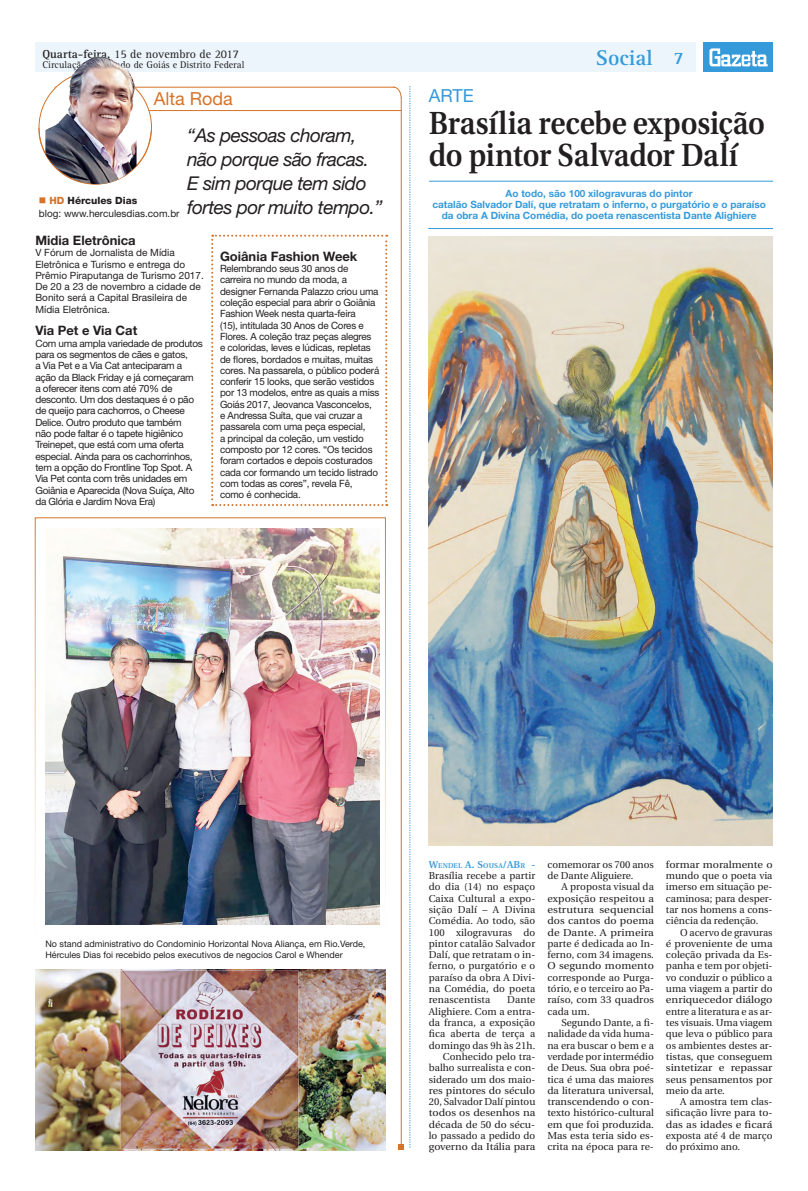
<style>
.page{position:relative;width:808px;height:1191px;background:#fff}
.page>*{position:absolute;margin:0;border:0;box-sizing:border-box;transform-origin:0 0}
.Manchete{font:600 31.9px/32px "Utopia";letter-spacing:-.005em;color:#231f20;scale:.91 1}
.t1{font:700 22px "Rotis Serif";color:#349ada}
.Legenda{font:italic 19px/24px "Helvetica Neue";letter-spacing:-.03em;color:#231f20}
.Retranca{font:18px "Helvetica Neue";color:#d67329}
.Retranca-2{font:18px "Helvetica Neue";color:#349ada}
.t2{font:700 18px "Rotis Serif";color:#349ada}
.Tit_Colunas{font:700 13px "Helvetica Neue";color:#231f20}
.t3{font:12px "Rotis Serif";color:#231f20}
.txt_colunas{font:10px/11.3px "Helvetica Neue";letter-spacing:-.02em;color:#231f20}
.TExto_Corrido{font:10px/11.3px "Utopia";color:#231f20;text-align:justify}
.Repórter{font:10px/11.3px "Utopia";letter-spacing:.01em;color:#231f20;text-align:justify}
.txt_colunas-2{font:10px/11.3px "Helvetica Neue";color:#231f20}
.Olho{font:700 10px/11.3px "Helvetica Neue";color:#349ada;text-align:center}
.TExto_Corrido-2{font:10px/11.3px "Utopia";color:#231f20;text-align:justify;scale:1.08 1}
.t4{font:10px "Rotis Serif";color:#231f20}
.t5{font:800 10px "Helvetica Neue";color:#231f20}
.Legenda-2{font:9px/11.3px "Helvetica Neue";color:#231f20}
.Repórter-2{font:600 7px "Utopia";letter-spacing:.015em;color:#349ada}
.s1{font-weight:700}
.s2{color:#d67329}
.s3{font-size:10px}
</style>
<div class="page">
<div style="left:35px;top:43px;width:661px;height:29px;background:#ebf5fb"></div>
<div style="left:703px;top:43px;width:69px;height:29px;background:#349ada"></div>
<svg style="left:709px;top:48px;width:59px;height:18px"></svg>
<svg style="left:410px;top:86px;width:1px;height:1061px"></svg>
<hr style="left:429px;top:181px;width:344px;height:1px;background:#349ada">
<hr style="left:428px;top:228px;width:345px;height:1px;background:#349ada">
<img style="left:428px;top:236px;width:344px;height:609px">
<img style="left:35px;top:969px;width:350px;height:181px">
<hr style="left:401px;top:97px;width:1px;height:1048px;background:#d67329">
<svg style="left:398px;top:1144px;width:6px;height:6px"></svg>
<svg style="left:394px;top:87px;width:8px;height:11px"></svg>
<hr style="left:55px;top:87px;width:339px;height:1px;background:#d67329">
<hr style="left:42px;top:110px;width:359px;height:1px;background:#d67329">
<div style="left:39px;top:71px;width:112px;height:113px;background:#fff;border-radius:50%"></div>
<svg style="left:39px;top:127px;width:113px;height:58px"></svg>
<img style="left:45px;top:56px;width:92px;height:128px">
<img style="left:45px;top:528px;width:334px;height:396px">
<svg style="left:211px;top:235px;width:176px;height:271px"></svg>
<p class="t3" style="left:43px;top:47px;width:198px"><span class="s1">Quarta-feira,</span> 15 de novembro de 2017</p>
<p class="t4" style="left:43px;top:59px;width:203px">Circulação no Estado de Goiás e Distrito Federal</p>
<p class="t1" style="left:596px;top:45px;width:58px">Social</p>
<p class="t2" style="left:674px;top:48px;width:12px">7</p>
<p class="Retranca-2" style="left:429px;top:84px;width:46px">ARTE</p>
<p class="Manchete" style="left:429px;top:107px;width:371px">Brasília recebe exposição do pintor Salvador Dalí</p>
<p class="Retranca" style="left:154px;top:88px;width:81px">Alta Roda</p>
<p class="Legenda" style="left:187px;top:123px;width:197px">“As pessoas choram, não porque são fracas.<br>E sim porque tem sido fortes por muito tempo.”</p>
<p class="Olho" style="left:506px;top:187px;width:189px">Ao todo, são 100 xilogravuras do pintor</p>
<p class="Olho" style="left:432px;top:198px;width:335px">catalão Salvador Dalí, que retratam o inferno, o purgatório e o paraíso da obra A Divina Comédia, do poeta renascentista Dante Alighiere</p>
<p class="t5" style="left:39px;top:195px;width:100px"><span class="s2">■ HD</span> Hércules Dias</p>
<p class="txt_colunas-2" style="left:39px;top:208px;width:142px">blog: www.herculesdias.com.br</p>
<p class="Tit_Colunas" style="left:35px;top:232px;width:102px">Midia Eletrônica</p>
<p class="txt_colunas-2" style="left:35px;top:247px;width:170px">V Fórum de Jornalista de Mídia<br>Eletrônica e Turismo e entrega do<br>Prêmio Piraputanga de Turismo 2017.<br>De 20 a 23 de novembro a cidade de<br>Bonito será a Capital Brasileira de<br>Mídia Eletrônica.</p>
<p class="Tit_Colunas" style="left:35px;top:323px;width:103px">Via Pet e Via Cat</p>
<p class="txt_colunas" style="left:35px;top:337px;width:169px">Com uma ampla variedade de produtos para os segmentos de cães e gatos,<br>a Via Pet e a Via Cat anteciparam a ação da Black Friday e já começaram<br>a oferecer itens com até 70% de desconto. Um dos destaques é o pão de queijo para cachorros, o Cheese Delice. Outro produto que também<br>não pode faltar é o tapete higiênico Treinepet, que está com uma oferta especial. Ainda para os cachorrinhos, tem a opção do Frontline Top Spot. A Via Pet conta com três unidades em Goiânia e Aparecida (Nova Suíça, Alto da Glória e Jardim Nova Era)</p>
<p class="Tit_Colunas" style="left:220px;top:248px;width:139px">Goiânia Fashion Week</p>
<p class="txt_colunas" style="left:220px;top:263px;width:161px">Relembrando seus 30 anos de carreira no mundo da moda, a designer Fernanda Palazzo criou uma coleção especial para abrir o Goiânia Fashion Week nesta quarta-feira<br>(15), intitulada 30 Anos de Cores e Flores. A coleção traz peças alegres<br>e coloridas, leves e lúdicas, repletas de flores, bordados e muitas, muitas cores. Na passarela, o público poderá conferir 15 looks, que serão vestidos por 13 modelos, entre as quais a miss Goiás 2017, Jeovanca Vasconcelos, e Andressa Suíta, que vai cruzar a passarela com uma peça especial,<br>a principal da coleção, um vestido composto por 12 cores. “Os tecidos foram cortados e depois costurados cada cor formando um tecido listrado com todas as cores”, revela Fê,</p>
<p class="txt_colunas" style="left:220px;top:489px;width:82px">como é conhecida.</p>
<p class="Legenda-2" style="left:45px;top:938px;width:322px">No stand administrativo do Condominio Horizontal Nova Aliança, em Rio.Verde,<br>Hércules Dias foi recebido pelos executivos de negocios Carol e Whender</p>
<p class="Repórter-2" style="left:429px;top:861px;width:108px"><span class="s3">W</span>ENDEL <span class="s3">A. S</span>OUSA<span class="s3">/AB</span>R <span class="s3">-</span></p>
<p class="Repórter" style="left:429px;top:870px;width:108px">Brasília recebe a partir do dia (14) no espaço Caixa Cultural a expo&shy;sição Dalí – A Divina Comédia. Ao todo, são 100 xilogravuras do pintor catalão Salvador Dalí, que retratam o in&shy;ferno, o purgatório e o paraíso da obra A Divi&shy;na Comédia, do poeta renascentista</p>
<p class="Repórter" style="left:429px;top:994px;width:108px;text-indent:78px">Dante Alighiere. Com a entra&shy;da franca, a exposição fica aberta de terça a domingo das 9h às 21h.</p>
<p class="TExto_Corrido" style="left:429px;top:1051px;width:108px;text-indent:14px">Conhecido pelo tra&shy;balho surrealista e con&shy;siderado um dos maio&shy;res pintores do século 20, Salvador Dalí pintou todos os desenhos na década de 50 do sécu&shy;lo passado a pedido do governo da Itália para</p>
<p class="TExto_Corrido" style="left:547px;top:859px;width:108px">comemorar os 700 anos de Dante Aliguiere.</p>
<p class="TExto_Corrido" style="left:547px;top:881px;width:108px;text-indent:14px">A proposta visual da exposição respeitou a estrutura sequencial dos cantos do poema de Dante. A primeira parte é dedicada ao In&shy;ferno, com 34 imagens.<br>O segundo momento corresponde ao Purga&shy;tório, e o terceiro ao Pa&shy;raíso, com 33 quadros cada um.</p>
<p class="TExto_Corrido" style="left:547px;top:1017px;width:108px;text-indent:14px">Segundo Dante, a fi&shy;nalidade da vida huma&shy;na era buscar o bem e a verdade por intermédio de Deus. Sua obra poé&shy;tica é uma das maiores da literatura universal, transcendendo o con&shy;texto histórico-cultural em que foi produzida.<br>Mas esta teria sido es&shy;crita na época para re-</p>
<p class="TExto_Corrido-2" style="left:666px;top:859px;width:100px">formar moralmente o mundo que o poeta via imerso em situação pe&shy;caminosa; para desper&shy;tar nos homens a cons&shy;ciência da redenção.</p>
<p class="TExto_Corrido" style="left:666px;top:926px;width:108px;text-indent:14px">O acervo de gravuras é proveniente de uma coleção privada da Es&shy;panha e tem por objeti&shy;vo conduzir o público a uma viagem a partir do enriquecedor diálogo entre a literatura e as ar&shy;tes visuais. Uma viagem que leva o público para os ambientes destes ar&shy;tistas, que conseguem sintetizar e repassar seus pensamentos por meio da arte.</p>
<p class="TExto_Corrido" style="left:666px;top:1096px;width:108px;text-indent:14px">A amostra tem clas&shy;sificação livre para to&shy;das as idades e ficará exposta até 4 de março do próximo ano.</p>
</div>
